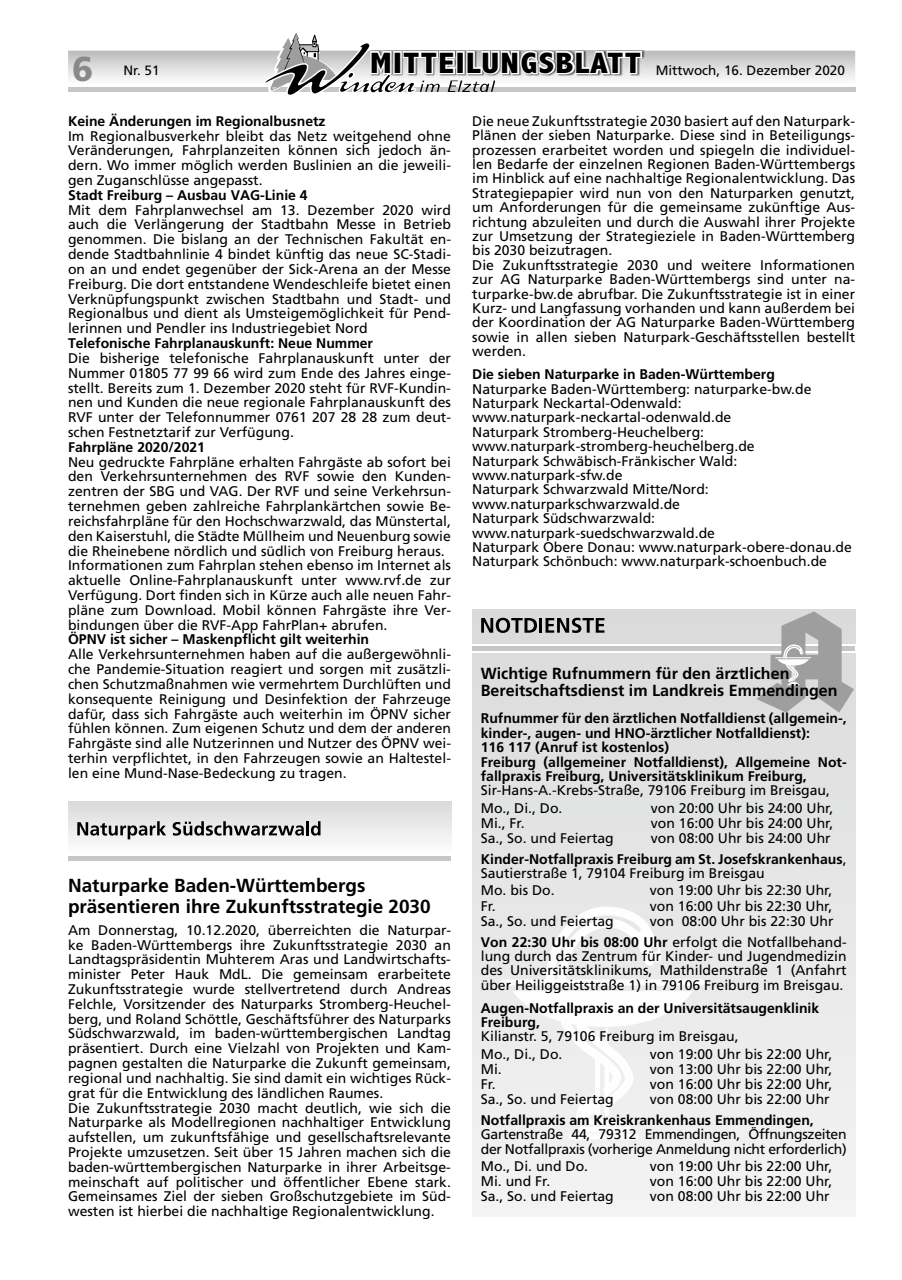
<style>
.page{position:relative;width:902px;height:1280px;background:#fff}
.page>*{position:absolute;margin:0;border:0;box-sizing:border-box;transform-origin:0 0}
.t1{font:900 34.5px "Frutiger";color:#898989}
.t2{font:700 18.9px/21.5px "Frutiger";color:#000}
.t3{font:700 16.05px/17.5px "Frutiger";color:#000}
.t4{font:13.95px/14.9px "Frutiger";color:#000}
.t5{font:700 13.95px/14.4px "Frutiger";color:#000}
.t6{font:13.95px/14.4px "Frutiger";letter-spacing:-.02em;color:#000}
.t7{font:13.5px "Frutiger";color:#000}
.s1{font-family:"Abadi";font-weight:800;font-stretch:condensed;font-size:29.7px}
.s2{font-weight:400}
.s3{font-weight:700}
</style>
<div class="page">
<svg style="left:68px;top:33px;width:787px;height:62px"></svg>
<div style="left:472px;top:609px;width:383px;height:34px;background:#dadbdb"></div>
<hr style="left:472px;top:646px;width:383px;height:4px;background:#c6c6c6">
<div style="left:472px;top:653px;width:383px;height:563px;background:#e6e6e6"></div>
<svg style="left:756px;top:611px;width:98px;height:102px"></svg>
<div style="left:503px;top:979px;width:199px;height:6px;background:#fefefe"></div>
<div style="left:571px;top:1133px;width:65px;height:6px;background:#fefefe"></div>
<div style="left:581px;top:1126px;width:47px;height:6px;background:#fefefe"></div>
<svg style="left:512px;top:907px;width:180px;height:219px"></svg>
<svg style="left:481px;top:618px;width:56px;height:15px"></svg>
<hr style="left:539px;top:618px;width:3px;height:15px;background:#000">
<svg style="left:545px;top:618px;width:59px;height:15px"></svg>
<div style="left:68px;top:802px;width:383px;height:52px;background:linear-gradient(to bottom,#d9d9da,#fdfdfd)"></div>
<hr style="left:68px;top:857px;width:383px;height:4px;background:#c6c6c6">
<svg style="left:77px;top:821px;width:89px;height:18px"></svg>
<svg style="left:173px;top:821px;width:131px;height:15px;background:#969696"></svg>
<hr style="left:306px;top:821px;width:3px;height:14px;background:#000">
<svg style="left:311px;top:821px;width:9px;height:15px"></svg>
<h1 class="t1" style="left:72px;top:48px;width:23px">6</h1>
<p class="t7" style="left:123px;top:62px;width:38px">Nr. 51</p>
<p class="t7" style="left:370px;top:62px;width:476px"><span class="s1">MITTEILUNGSBLATT</span> Mittwoch, 16. Dezember 2020</p>
<p class="t5" style="left:68px;top:114px;width:259px">Keine Änderungen im Regionalbusnetz</p>
<p class="t4" style="left:68px;top:128px;width:384px;text-align:justify">Im Regionalbusverkehr bleibt das Netz weitgehend ohne Veränderungen, Fahrplanzeiten können sich jedoch än&shy;dern. Wo immer möglich werden Buslinien an die jeweili&shy;gen Zuganschlüsse angepasst.</p>
<p class="t5" style="left:68px;top:188px;width:241px">Stadt Freiburg – Ausbau VAG-Linie 4</p>
<p class="t4" style="left:68px;top:202px;width:384px;text-align:justify">Mit dem Fahrplanwechsel am 13. Dezember 2020 wird auch die Verlängerung der Stadtbahn Messe in Betrieb genommen. Die bislang an der Technischen Fakultät en&shy;dende Stadtbahnlinie 4 bindet künftig das neue SC-Stadi&shy;on an und endet gegenüber der Sick-Arena an der Messe Freiburg. Die dort entstandene Wendeschleife bietet einen Verknüpfungspunkt zwischen Stadtbahn und Stadt- und Regionalbus und dient als Umsteigemöglichkeit für Pend&shy;lerinnen und Pendler ins Industriegebiet Nord</p>
<p class="t5" style="left:68px;top:336px;width:306px">Telefonische Fahrplanauskunft: Neue Nummer</p>
<p class="t4" style="left:68px;top:350px;width:384px;text-align:justify">Die bisherige telefonische Fahrplanauskunft unter der Nummer 01805 77 99 66 wird zum Ende des Jahres einge&shy;stellt. Bereits zum 1. Dezember 2020 steht für RVF-Kundin&shy;nen und Kunden die neue regionale Fahrplanauskunft des RVF unter der Telefonnummer 0761 207 28 28 zum deut&shy;schen Festnetztarif zur Verfügung.</p>
<p class="t5" style="left:68px;top:440px;width:138px">Fahrpläne 2020/2021</p>
<p class="t4" style="left:68px;top:454px;width:384px">Neu gedruckte Fahrpläne erhalten Fahrgäste ab sofort bei den Verkehrsunternehmen des RVF sowie den Kunden&shy;zentren der SBG und VAG. Der RVF und seine Verkehrsun&shy;ternehmen geben zahlreiche Fahrplankärtchen sowie Be&shy;reichsfahrpläne für den Hochschwarzwald, das Münstertal, den Kaiserstuhl, die Städte Müllheim und Neuenburg sowie die Rheinebene nördlich und südlich von Freiburg heraus.<br>Informationen zum Fahrplan stehen ebenso im Internet als aktuelle Online-Fahrplanauskunft unter www.rvf.de zur Verfügung. Dort finden sich in Kürze auch alle neuen Fahr&shy;pläne zum Download. Mobil können Fahrgäste ihre Ver&shy;bindungen über die RVF-App FahrPlan+ abrufen.</p>
<p class="t5" style="left:68px;top:632px;width:302px">ÖPNV ist sicher – Maskenpflicht gilt weiterhin</p>
<p class="t4" style="left:68px;top:647px;width:384px;text-align:justify">Alle Verkehrsunternehmen haben auf die außergewöhnli&shy;che Pandemie-Situation reagiert und sorgen mit zusätzli&shy;chen Schutzmaßnahmen wie vermehrtem Durchlüften und konsequente Reinigung und Desinfektion der Fahrzeuge dafür, dass sich Fahrgäste auch weiterhin im ÖPNV sicher fühlen können. Zum eigenen Schutz und dem der anderen Fahrgäste sind alle Nutzerinnen und Nutzer des ÖPNV wei&shy;terhin verpflichtet, in den Fahrzeugen sowie an Haltestel&shy;len eine Mund-Nase-Bedeckung zu tragen.</p>
<h2 class="t2" style="left:68px;top:874px;width:364px">Naturparke Baden-Württembergs präsentieren ihre Zukunftsstrategie 2030</h2>
<p class="t4" style="left:68px;top:922px;width:384px">Am Donnerstag, 10.12.2020, überreichten die Naturpar&shy;ke Baden-Württembergs ihre Zukunftsstrategie 2030 an Landtagspräsidentin Muhterem Aras und Landwirtschafts&shy;minister Peter Hauk MdL. Die gemeinsam erarbeitete Zukunftsstrategie wurde stellvertretend durch Andreas Felchle, Vorsitzender des Naturparks Stromberg-Heuchel&shy;berg, und Roland Schöttle, Geschäftsführer des Naturparks Südschwarzwald, im baden-württembergischen Landtag präsentiert. Durch eine Vielzahl von Projekten und Kam&shy;pagnen gestalten die Naturparke die Zukunft gemeinsam, regional und nachhaltig. Sie sind damit ein wichtiges Rück&shy;grat für die Entwicklung des ländlichen Raumes.<br>Die Zukunftsstrategie 2030 macht deutlich, wie sich die Naturparke als Modellregionen nachhaltiger Entwicklung aufstellen, um zukunftsfähige und gesellschaftsrelevante Projekte umzusetzen. Seit über 15 Jahren machen sich die baden-württembergischen Naturparke in ihrer Arbeitsge&shy;meinschaft auf politischer und öffentlicher Ebene stark.<br>Gemeinsames Ziel der sieben Großschutzgebiete im Süd&shy;westen ist hierbei die nachhaltige Regionalentwicklung.</p>
<p class="t4" style="left:472px;top:114px;width:384px;line-height:14.4px">Die neue Zukunftsstrategie 2030 basiert auf den Naturpark-Plänen der sieben Naturparke. Diese sind in Beteiligungs&shy;prozessen erarbeitet worden und spiegeln die individuel&shy;len Bedarfe der einzelnen Regionen Baden-Württembergs im Hinblick auf eine nachhaltige Regionalentwicklung. Das Strategiepapier wird nun von den Naturparken genutzt, um Anforderungen für die gemeinsame zukünftige Aus&shy;richtung abzuleiten und durch die Auswahl ihrer Projekte zur Umsetzung der Strategieziele in Baden-Württemberg bis 2030 beizutragen.<br>Die Zukunftsstrategie 2030 und weitere Informationen zur AG Naturparke Baden-Württembergs sind unter na&shy;turparke-bw.de abrufbar. Die Zukunftsstrategie ist in einer Kurz- und Langfassung vorhanden und kann außerdem bei der Koordination der AG Naturparke Baden-Württemberg sowie in allen sieben Naturpark-Geschäftsstellen bestellt werden.</p>
<p class="t5" style="left:472px;top:367px;width:304px">Die sieben Naturparke in Baden-Württemberg</p>
<p class="t4" style="left:472px;top:381px;width:381px;line-height:14.4px">Naturparke Baden-Württemberg: naturparke-bw.de Naturpark Neckartal-Odenwald: www.naturpark-neckartal-odenwald.de<br>Naturpark Stromberg-Heuchelberg: www.naturpark-stromberg-heuchelberg.de<br>Naturpark Schwäbisch-Fränkischer Wald: www.naturpark-sfw.de<br>Naturpark Schwarzwald Mitte/Nord: www.naturparkschwarzwald.de<br>Naturpark Südschwarzwald: www.naturpark-suedschwarzwald.de<br>Naturpark Obere Donau: www.naturpark-obere-donau.de Naturpark Schönbuch: www.naturpark-schoenbuch.de</p>
<p class="t3" style="left:480px;top:664px;width:358px">Wichtige Rufnummern für den ärztlichen<br>Bereitschaftsdienst im Landkreis Emmendingen</p>
<p class="t5" style="left:480px;top:711px;width:367px">Rufnummer für den ärztlichen Notfalldienst (allgemein-, kinder-, augen- und HNO-ärztlicher Notfalldienst):<br>116 117 (Anruf ist kostenlos)<br>Freiburg (allgemeiner Notfalldienst), Allgemeine Not&shy;fallpraxis Freiburg, Universitätsklinikum Freiburg,</p>
<p class="t4" style="left:480px;top:782px;width:350px;line-height:17.2px">Sir-Hans-A.-Krebs-Straße, 79106 Freiburg im Breisgau,<br>Mo., Di., Do.</p>
<p class="t4" style="left:651px;top:800px;width:184px">von 20:00 Uhr bis 24:00 Uhr,</p>
<p class="t4" style="left:480px;top:815px;width:45px">Mi., Fr.</p>
<p class="t4" style="left:651px;top:815px;width:184px">von 16:00 Uhr bis 24:00 Uhr,</p>
<p class="t4" style="left:480px;top:831px;width:134px">Sa., So. und Feiertag</p>
<p class="t5" style="left:480px;top:828px;width:367px;line-height:20.9px;text-indent:170px"><span class="s2">von 08:00 Uhr bis 24:00 Uhr<br></span>Kinder-Notfallpraxis Freiburg am St. Josefskrankenhaus<span class="s2">,</span></p>
<p class="t4" style="left:480px;top:864px;width:285px;line-height:17.2px">Sautierstraße 1, 79104 Freiburg im Breisgau<br>Mo. bis Do.</p>
<p class="t4" style="left:649px;top:883px;width:184px">von 19:00 Uhr bis 22:30 Uhr,</p>
<p class="t4" style="left:480px;top:898px;width:17px">Fr.</p>
<p class="t4" style="left:649px;top:898px;width:184px">von 16:00 Uhr bis 22:30 Uhr,</p>
<p class="t4" style="left:480px;top:913px;width:134px">Sa., So. und Feiertag</p>
<p class="t4" style="left:480px;top:910px;width:367px;line-height:20.9px;text-indent:169px">von 08:00 Uhr bis 22:30 Uhr<br><span class="s3">Von 22:30 Uhr bis 08:00 Uhr</span> erfolgt die Notfallbehand-</p>
<p class="t4" style="left:480px;top:949px;width:367px;line-height:14.4px;text-align:justify">lung durch das Zentrum für Kinder- und Jugendmedizin des Universitätsklinikums, Mathildenstraße 1 (Anfahrt über Heiliggeiststraße 1) in 79106 Freiburg im Breisgau.</p>
<p class="t5" style="left:480px;top:1000px;width:340px">Augen-Notfallpraxis an der Universitätsaugenklinik<br>Freiburg,</p>
<p class="t4" style="left:480px;top:1028px;width:259px;line-height:17.2px">Kilianstr. 5, 79106 Freiburg im Breisgau,<br>Mo., Di., Do.</p>
<p class="t4" style="left:649px;top:1046px;width:184px">von 19:00 Uhr bis 22:00 Uhr,</p>
<p class="t4" style="left:480px;top:1061px;width:22px">Mi.</p>
<p class="t4" style="left:649px;top:1061px;width:184px">von 13:00 Uhr bis 22:00 Uhr,</p>
<p class="t4" style="left:480px;top:1077px;width:17px">Fr.</p>
<p class="t4" style="left:649px;top:1077px;width:184px">von 16:00 Uhr bis 22:00 Uhr,</p>
<p class="t4" style="left:480px;top:1092px;width:134px">Sa., So. und Feiertag</p>
<p class="t4" style="left:649px;top:1092px;width:181px">von 08:00 Uhr bis 22:00 Uhr</p>
<p class="t5" style="left:480px;top:1113px;width:334px">Notfallpraxis am Kreiskrankenhaus Emmendingen,</p>
<p class="t6" style="left:480px;top:1127px;width:367px">Gartenstraße 44, 79312 Emmendingen, Öffnungszeiten der Notfallpraxis (vorherige Anmeldung nicht erforderlich)</p>
<p class="t4" style="left:480px;top:1159px;width:109px">Mo., Di. und Do.</p>
<p class="t4" style="left:649px;top:1159px;width:184px">von 19:00 Uhr bis 22:00 Uhr,</p>
<p class="t4" style="left:480px;top:1174px;width:71px">Mi. und Fr.</p>
<p class="t4" style="left:649px;top:1174px;width:184px">von 16:00 Uhr bis 22:00 Uhr,</p>
<p class="t4" style="left:480px;top:1189px;width:134px">Sa., So. und Feiertag</p>
<p class="t4" style="left:649px;top:1189px;width:181px">von 08:00 Uhr bis 22:00 Uhr</p>
</div>
